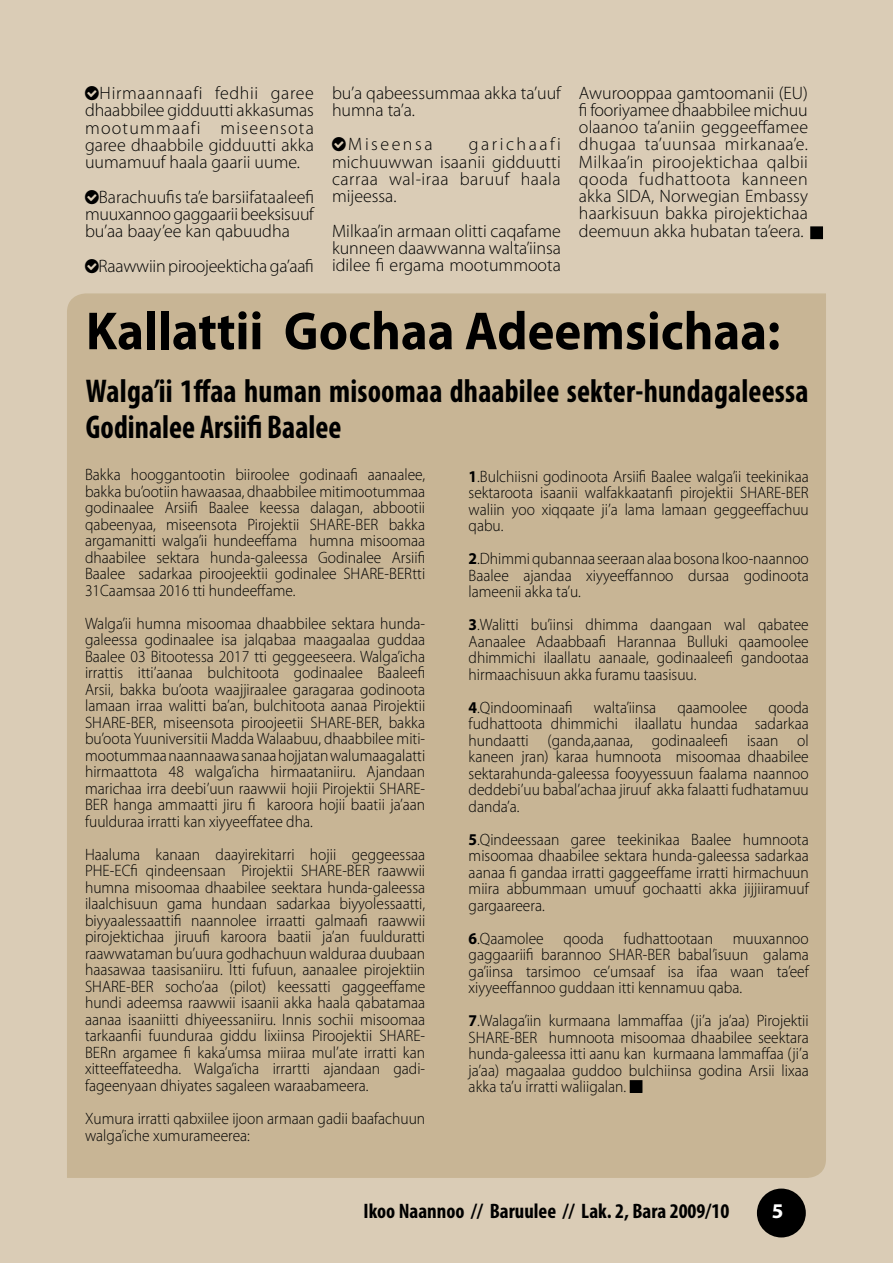
<style>
.page{position:relative;width:893px;height:1263px;background:#daccb6}
.page>*{position:absolute;margin:0;border:0;box-sizing:border-box;transform-origin:0 0}
.t1{font:700 54px "Myriad Pro";color:#000;scale:.94 1}
.t2{font:700 condensed 33px/36px "Myriad Pro";letter-spacing:.005em;color:#000;scale:.94 1}
.t3{font:700 condensed 21px "Myriad Pro";color:#000}
.t4{font:700 21px "Myriad Pro";color:#fff}
.t5{font:300 18px/17.2px "Myriad Pro";color:#000;text-align:justify}
.t6{font:300 18px "Myriad Pro";letter-spacing:.14em;color:#000}
.t7{font:300 16.5px/16.5px "Myriad Pro";color:#000;text-align:justify;scale:.94 1}
.s1{font-weight:700}
</style>
<div class="page">
<div style="left:757px;top:1188px;width:49px;height:49px;background:#000;border-radius:50%"></div>
<div style="left:811px;top:227px;width:11px;height:11px;background:#000"></div>
<div style="left:810px;top:226px;width:13px;height:13px;border:2px solid #000"></div>
<div style="left:67px;top:293px;width:759px;height:885px;background:#c8b595"></div>
<div style="left:630px;top:1081px;width:12px;height:11px;background:#000"></div>
<div style="left:630px;top:1080px;width:12px;height:13px;border:2px solid #000"></div>
<p class="t5" style="left:85px;top:84px;width:230px;text-indent:14px">Hirmaannaafi fedhii garee dhaabbilee gidduutti akkasumas mootummaafi miseensota garee dhaabbile gidduutti akka uumamuuf haala gaarii uume.</p>
<p class="t5" style="left:85px;top:188px;width:231px;text-indent:14px">Barachuufis ta’e barsiifataaleefi muuxannoo gaggaarii beeksisuuf bu’aa baay’ee kan qabuudha</p>
<p class="t5" style="left:99px;top:257px;width:217px">Raawwiin piroojeekticha ga’aafi</p>
<p class="t5" style="left:332px;top:84px;width:230px">bu’a qabeessummaa akka ta’uuf humna ta’a.</p>
<p class="t6" style="left:348px;top:133px;width:86px">Miseensa</p>
<p class="t5" style="left:332px;top:135px;width:231px;text-indent:137px">garichaafi michuuwwan isaanii gidduutti carraa wal-iraa baruuf haala mijeessa.</p>
<p class="t5" style="left:332px;top:222px;width:230px">Milkaa’in armaan olitti caqafame kunneen daawwanna walta’iinsa idilee fi ergama mootummoota</p>
<p class="t5" style="left:579px;top:84px;width:231px">Awurooppaa gamtoomanii (EU) fi fooriyamee dhaabbilee michuu olaanoo ta’aniin geggeeffamee dhugaa ta’uunsaa mirkanaa’e.<br>Milkaa’in piroojektichaa qalbii qooda fudhattoota kanneen akka SIDA, Norwegian Embassy haarkisuun bakka pirojektichaa deemuun akka hubatan ta’eera.</p>
<h1 class="t1" style="left:86px;top:296px;width:740px">Kallattii Gochaa Adeemsichaa:</h1>
<h2 class="t2" style="left:86px;top:373px;width:770px">Walga’ii 1ffaa human misoomaa dhaabilee sekter-hundagaleessa<br>Godinalee Arsiifi Baalee</h2>
<p class="t7" style="left:85px;top:466px;width:363px">Bakka hooggantootin biiroolee godinaafi aanaalee, bakka bu’ootiin hawaasaa, dhaabbilee mitimootummaa godinaalee Arsiifi Baalee keessa dalagan, abbootii qabeenyaa, miseensota Pirojektii SHARE-BER bakka argamanitti walga’ii hundeeffama humna misoomaa dhaabilee sektara hunda-galeessa Godinalee Arsiifi Baalee sadarkaa piroojeektii godinalee SHARE-BERtti 31Caamsaa 2016 tti hundeeffame.</p>
<p class="t7" style="left:85px;top:615px;width:363px">Walga’ii humna misoomaa dhaabbilee sektara hunda&shy;galeessa godinaalee isa jalqabaa maagaalaa guddaa Baalee 03 Bitootessa 2017 tti geggeeseera. Walga’icha irrattis itti’aanaa bulchitoota godinaalee Baaleefi Arsii, bakka bu’oota waajjiraalee garagaraa godinoota lamaan irraa walitti ba’an, bulchitoota aanaa Pirojektii SHARE-BER, miseensota piroojeetii SHARE-BER, bakka bu’oota Yuuniversitii Madda Walaabuu, dhaabbilee miti&shy;mootummaa naannaawa sanaa hojjatan walumaagalatti hirmaattota 48 walga’icha hirmaataniiru. Ajandaan marichaa irra deebi’uun raawwii hojii Pirojektii SHARE-BER hanga ammaatti jiru fi karoora hojii baatii ja’aan fuulduraa irratti kan xiyyeeffatee dha.</p>
<p class="t7" style="left:85px;top:846px;width:363px">Haaluma kanaan daayirekitarri hojii geggeessaa PHE-ECfi qindeensaan Pirojektii SHARE-BER raawwii humna misoomaa dhaabilee seektara hunda-galeessa ilaalchisuun gama hundaan sadarkaa biyyolessaatti, biyyaalessaattifi naannolee irraatti galmaafi raawwii pirojektichaa jiruufi karoora baatii ja’an fuulduratti raawwataman bu’uura godhachuun walduraa duubaan haasawaa taasisaniiru. Itti fufuun, aanaalee pirojektiin SHARE-BER socho’aa (pilot) keessatti gaggeeffame hundi adeemsa raawwii isaanii akka haala qabatamaa aanaa isaaniitti dhiyeessaniiru. Innis sochii misoomaa tarkaanfii fuunduraa giddu lixiinsa Piroojektii SHARE-BERn argamee fi kaka’umsa miiraa mul’ate irratti kan xitteeffateedha. Walga’icha irrartti ajandaan gadi&shy;fageenyaan dhiyates sagaleen waraabameera.</p>
<p class="t7" style="left:85px;top:1110px;width:363px">Xumura irratti qabxiilee ijoon armaan gadii baafachuun walga’iche xumurameerea:</p>
<p class="t7" style="left:469px;top:468px;width:363px"><span class="s1">1</span>.Bulchiisni godinoota Arsiifi Baalee walga’ii teekinikaa sektaroota isaanii walfakkaatanfi pirojektii SHARE-BER waliin yoo xiqqaate ji’a lama lamaan geggeeffachuu qabu.</p>
<p class="t7" style="left:469px;top:550px;width:363px"><span class="s1">2</span>.Dhimmi qubannaa seeraan alaa bosona Ikoo-naannoo Baalee ajandaa xiyyeeffannoo dursaa godinoota lameenii akka ta’u.</p>
<p class="t7" style="left:469px;top:616px;width:363px"><span class="s1">3</span>.Walitti bu’iinsi dhimma daangaan wal qabatee Aanaalee Adaabbaafi Harannaa Bulluki qaamoolee dhimmichi ilaallatu aanaale, godinaaleefi gandootaa hirmaachisuun akka furamu taasisuu.</p>
<p class="t7" style="left:469px;top:699px;width:112px"><span class="s1">4</span>.Qindoominaafi</p>
<p class="t7" style="left:594px;top:699px;width:68px">walta’iinsa</p>
<p class="t7" style="left:677px;top:699px;width:76px">qaamoolee</p>
<p class="t7" style="left:469px;top:699px;width:363px;text-indent:300px">qooda fudhattoota dhimmichi ilaallatu hundaa sadarkaa hundaatti (ganda,aanaa, godinaaleefi isaan ol kaneen jran) karaa humnoota misoomaa dhaabilee sektarahunda-galeessa fooyyessuun faalama naannoo deddebi’uu babal’achaa jiruuf akka falaatti fudhatamuu danda’a.</p>
<p class="t7" style="left:469px;top:831px;width:363px"><span class="s1">5</span>.Qindeessaan garee teekinikaa Baalee humnoota misoomaa dhaabilee sektara hunda-galeessa sadarkaa aanaa fi gandaa irratti gaggeeffame irratti hirmachuun miira abbummaan umuuf gochaatti akka jijjiiramuuf gargaareera.</p>
<p class="t7" style="left:469px;top:930px;width:363px"><span class="s1">6</span>.Qaamolee qooda fudhattootaan muuxannoo gaggaariifi barannoo SHAR-BER babal’isuun galama ga’iinsa tarsimoo ce’umsaaf isa ifaa waan ta’eef xiyyeeffannoo guddaan itti kennamuu qaba.</p>
<p class="t7" style="left:469px;top:1012px;width:363px"><span class="s1">7</span>.Walaga’iin kurmaana lammaffaa (ji’a ja’aa) Pirojektii SHARE-BER humnoota misoomaa dhaabilee seektara hunda-galeessa itti aanu kan kurmaana lammaffaa (ji’a ja’aa) magaalaa guddoo bulchiinsa godina Arsii lixaa akka ta’u irratti waliigalan.</p>
<p class="t3" style="left:364px;top:1198px;width:367px">Ikoo Naannoo // Baruulee // Lak. 2, Bara 2009/10</p>
<p class="t4" style="left:772px;top:1197px;width:13px">5</p>
</div>
